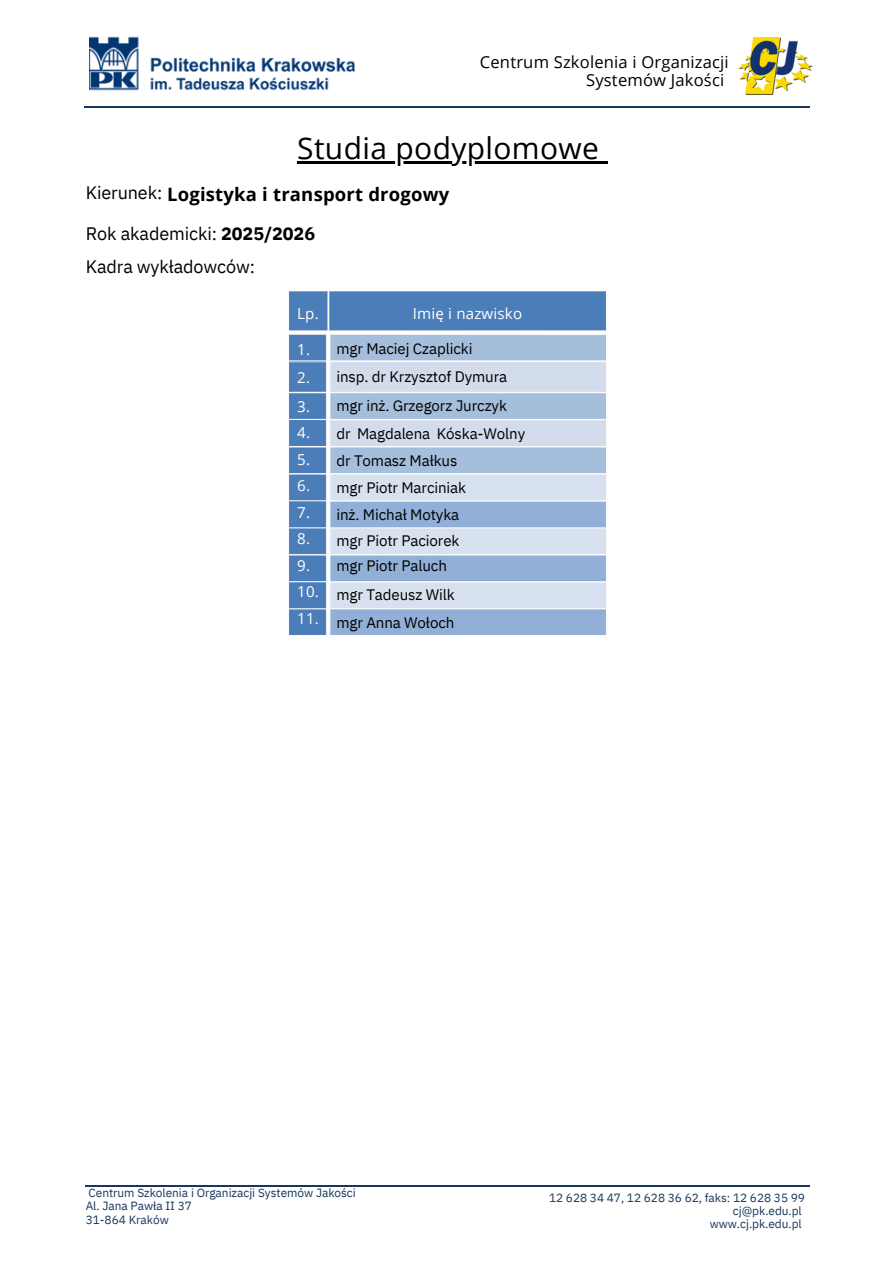
<style>
.page{position:relative;width:894px;height:1264px;background:#fff}
.page>*{position:absolute;margin:0;border:0;box-sizing:border-box;transform-origin:0 0}
.t1{font:29.85px "Open Sans";letter-spacing:.015em;color:#000}
.t2{font:700 18.45px "Open Sans";letter-spacing:.01em;color:#000}
.t3{font:18px/32.7px "IBM Plex Sans";letter-spacing:-.005em;color:#000}
.t4{font:16.5px/18px "Open Sans";letter-spacing:.01em;color:#000;text-align:right}
.t5{font:15.15px/27.2px "IBM Plex Sans";letter-spacing:-.01em;color:#000}
.t6{font:15.15px/26.5px "Open Sans";letter-spacing:.01em;color:#fff;text-align:justify}
.t7{font:11.85px "IBM Plex Sans";letter-spacing:-.005em;color:#17365d}
.s1{font-family:"IBM Plex Sans";font-weight:400;font-size:18px}
.s2{font-weight:700}
</style>
<div class="page">
<hr style="left:86px;top:1185px;width:314px;height:1px;background:#17365d">
<hr style="left:401px;top:1185px;width:408px;height:1px;background:#17365d">
<hr style="left:85px;top:107px;width:360px;height:1px;background:#17365d">
<hr style="left:444px;top:107px;width:365px;height:1px;background:#17365d">
<img style="left:89px;top:36px;width:265px;height:55px">
<img style="left:738px;top:38px;width:74px;height:56px">
<hr style="left:297px;top:161px;width:302px;height:2px;background:#000">
<svg style="left:599px;top:161px;width:8px;height:2px"></svg>
<img style="left:289px;top:291px;width:317px;height:345px">
<p class="t4" style="left:479px;top:53px;width:250px">Centrum Szkolenia i Organizacji<br>Systemów Jakości</p>
<h4 class="t1" style="left:297px;top:127px;width:303px">Studia podyplomowe</h4>
<h4 class="t2" style="left:86px;top:181px;width:365px"><span class="s1">Kierunek:</span> Logistyka i transport drogowy</h4>
<h4 class="t3" style="left:86px;top:217px;width:231px">Rok akademicki: <span class="s2">2025/2026<br></span>Kadra wykładowców:</h4>
<p class="t6" style="left:297px;top:300px;width:23px">Lp.</p>
<p class="t6" style="left:297px;top:335px;width:14px;line-height:28.7px">1.<br>2.<br>3.</p>
<p class="t6" style="left:297px;top:419px;width:23px;text-align:left">4.<br>5.<br>6.<br>7.<br>8.<br>9.<br>10.<br>11.</p>
<p class="t6" style="left:413px;top:299px;width:111px">Imię i nazwisko</p>
<p class="t5" style="left:336px;top:335px;width:190px">mgr Maciej Czaplicki<br>insp. dr Krzysztof Dymura mgr inż. Grzegorz Jurczyk<br>dr Magdalena Kóska-Wolny dr Tomasz Małkus<br>mgr Piotr Marciniak<br>inż. Michał Motyka<br>mgr Piotr Paciorek<br>mgr Piotr Paluch</p>
<p class="t5" style="left:336px;top:580px;width:120px;line-height:28.2px">mgr Tadeusz Wilk mgr Anna Wołoch</p>
<h4 class="t7" style="left:88px;top:1184px;width:269px">Centrum Szkolenia i Organizacji Systemów Jakości</h4>
<p class="t7" style="left:86px;top:1198px;width:108px">Al. Jana Pawła II 37</p>
<h1 class="t7" style="left:86px;top:1212px;width:85px">31-864 Kraków</h1>
<h3 class="t7" style="left:549px;top:1189px;width:257px">12 628 34 47, 12 628 36 62, faks: 12 628 35 99</h3>
<h2 class="t7" style="left:732px;top:1202px;width:70px">cj@pk.edu.pl</h2>
<p class="t7" style="left:709px;top:1215px;width:94px">www.cj.pk.edu.pl</p>
</div>
